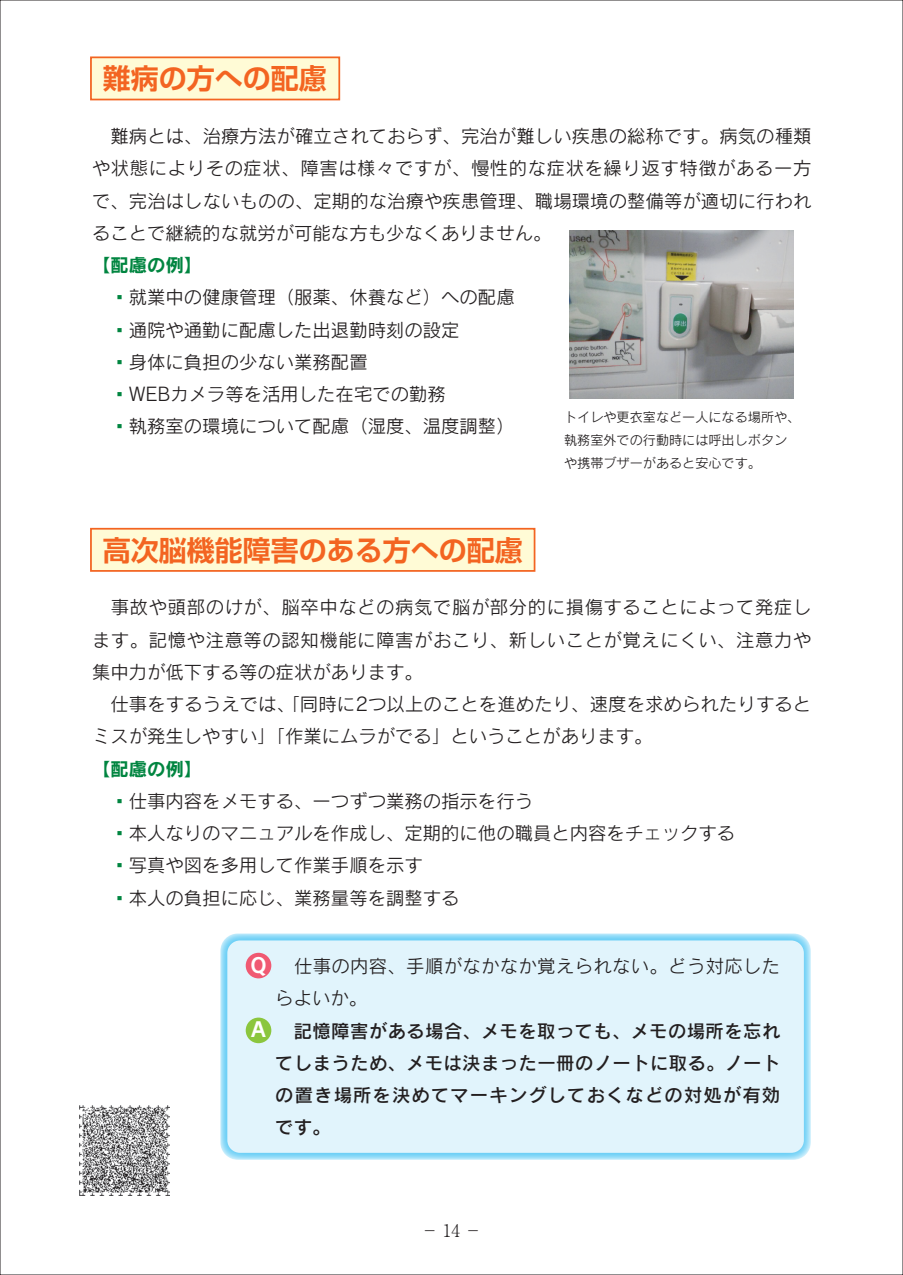
<style>
.page{position:relative;width:903px;height:1275px;background:#fff}
.page>*{position:absolute;margin:0;border:0;box-sizing:border-box;transform-origin:0 0}
.t1{font:700 28px "Shin Go Pro De";color:#f36421}
.t2{font:20.3px "Rodin Pro B";color:#fff}
.t3{font:18.38px/32.2px "Rodin Pro M";color:#231f20}
.t4{font:18.38px/32.2px "Rodin Pro DB";letter-spacing:.06em;color:#231f20;text-align:justify}
.t5{font:18.38px "Rodin Pro M";letter-spacing:.02em;color:#231f20}
.t6{font:18.38px "Rodin Pro B";color:#008540}
.t7{font:300 17.32px "Ryumin Pro";color:#231f20}
.t8{font:13.12px/22.9px "Rodin Pro M";color:#231f20}
.s1{font-family:"Rodin Pro UB";color:#008540}
.s2{font-family:"Rodin Pro B";font-size:20.3px;color:#fff}
</style>
<div class="page">
<div style="left:90px;top:56px;width:250px;height:44px;background:#fffbd6;border:2px solid #f36421"></div>
<div style="left:90px;top:528px;width:445px;height:44px;background:#fffbd6;border:2px solid #f36421"></div>
<svg style="left:220px;top:933px;width:591px;height:227px;background:#97ddf8"></svg>
<div style="left:227px;top:940px;width:577px;height:213px;background:#e1f4fc;border-radius:13px"></div>
<div style="left:246px;top:953px;width:25px;height:25px;background:#f05972;border-radius:50%"></div>
<div style="left:246px;top:1018px;width:25px;height:25px;background:#8bc63e;border-radius:50%"></div>
<img style="left:570px;top:231px;width:224px;height:168px">
<img style="left:80px;top:1106px;width:89px;height:89px">
<h1 class="t1" style="left:103px;top:56px;width:226px">難病の方への配慮</h1>
<p class="t3" style="left:92px;top:119px;width:721px;text-align:justify">　難病とは、治療方法が確立されておらず、完治が難しい疾患の総称です。病気の種類や状態によりその症状、障害は様々ですが、慢性的な症状を繰り返す特徴がある一方で、完治はしないものの、定期的な治療や疾患管理、職場環境の整備等が適切に行われることで継続的な就労が可能な方も少なくありません。</p>
<p class="t6" style="left:92px;top:253px;width:112px">【配慮の例】</p>
<p class="t3" style="left:110px;top:281px;width:406px"><span class="s1">・</span>就業中の健康管理（服薬、休養など）への配慮<span class="s1">・</span>通院や通勤に配慮した出退勤時刻の設定<br><span class="s1">・</span>身体に負担の少ない業務配置<br><span class="s1">・</span>WEBカメラ等を活用した在宅での勤務<br><span class="s1">・</span>執務室の環境について配慮（湿度、温度調整）</p>
<p class="t8" style="left:564px;top:405px;width:238px">トイレや更衣室など一人になる場所や、執務室外での行動時には呼出しボタンや携帯ブザーがあると安心です。</p>
<h1 class="t1" style="left:103px;top:527px;width:421px">高次脳機能障害のある方への配慮</h1>
<p class="t3" style="left:92px;top:591px;width:721px">　事故や頭部のけが、脳卒中などの病気で脳が部分的に損傷することによって発症します。記憶や注意等の認知機能に障害がおこり、新しいことが覚えにくい、注意力や集中力が低下する等の症状があります。<br>　仕事をするうえでは、「同時に2つ以上のことを進めたり、速度を求められたりするとミスが発生しやすい」「作業にムラがでる」ということがあります。</p>
<p class="t6" style="left:92px;top:756px;width:112px">【配慮の例】</p>
<p class="t3" style="left:110px;top:784px;width:626px"><span class="s1">・</span>仕事内容をメモする、一つずつ業務の指示を行う<br><span class="s1">・</span>本人なりのマニュアルを作成し、定期的に他の職員と内容をチェックする<span class="s1">・</span>写真や図を多用して作業手順を示す<br><span class="s1">・</span>本人の負担に応じ、業務量等を調整する</p>
<p class="t5" style="left:250px;top:954px;width:531px"><span class="s2">Q</span> 　仕事の内容、手順がなかなか覚えられない。どう対応した</p>
<p class="t2" style="left:251px;top:1016px;width:16px">A</p>
<p class="t3" style="left:275px;top:982px;width:93px">らよいか。</p>
<p class="t4" style="left:275px;top:1014px;width:507px;text-indent:18px">記憶障害がある場合、メモを取っても、メモの場所を忘れてしまうため、メモは決まった一冊のノートに取る。ノートの置き場所を決めてマーキングしておくなどの対処が有効です。</p>
<p class="t7" style="left:421px;top:1217px;width:62px">−14−</p>
</div>
